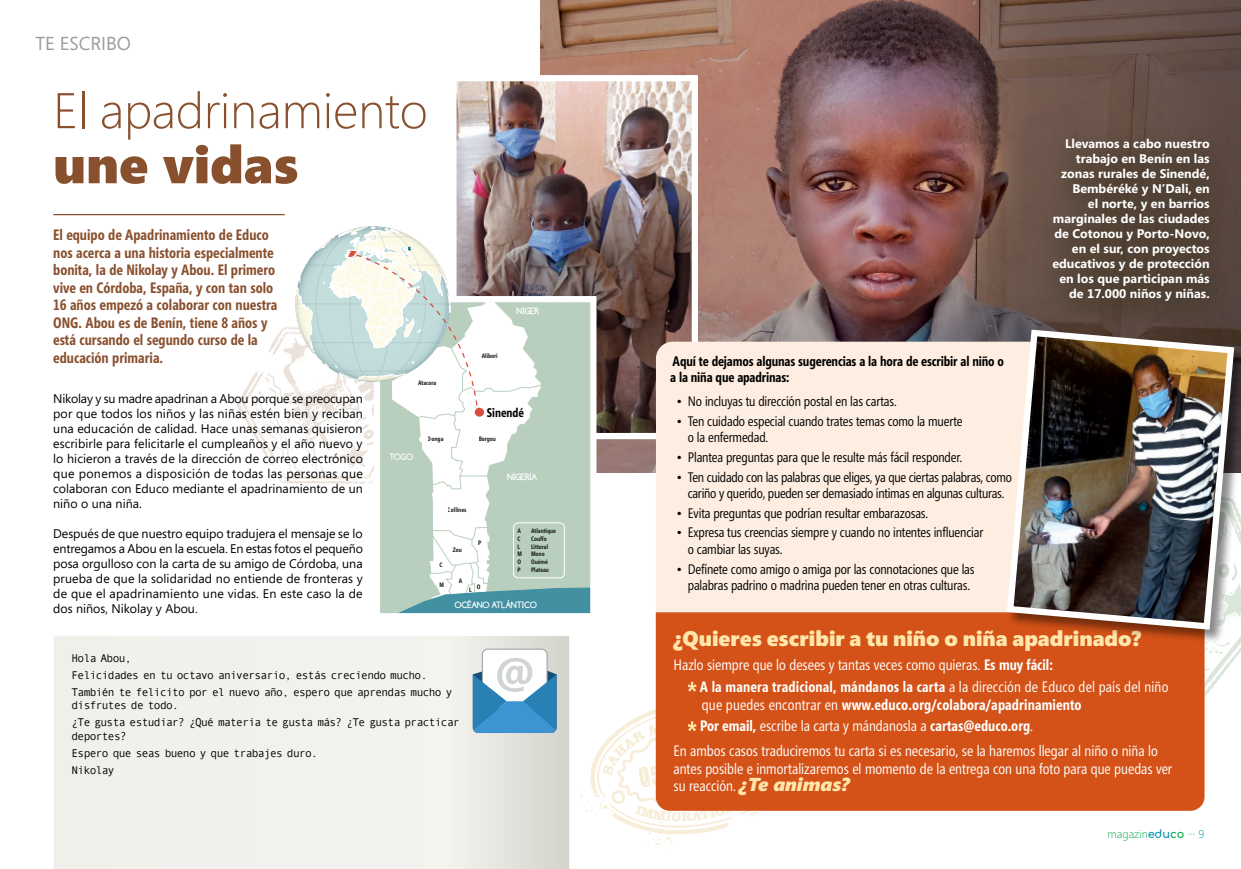
<style>
.page{position:relative;width:1241px;height:869px;background:#fff}
.page>*{position:absolute;margin:0;border:0;box-sizing:border-box;transform-origin:0 0}
.t1{font:900 52.5px "Segoe";color:#89502e}
.t2{font:300 50px "Segoe";color:#89502e}
.t3{font:900 21.25px "Segoe";color:#ffe6ab}
.t4{font:18.75px "Segoe";color:#9c9c9d}
.t5{font:15px/17.5px "Segoe Condensed";color:#fff}
.t6{font:700 15px/17.5px "Segoe Condensed";color:#89502e}
.t7{font:700 15px/21.5px "Segoe Condensed";letter-spacing:.01em;color:#fff}
.t8{font:13.75px/16.2px "Segoe Condensed";letter-spacing:-.01em;color:#000}
.t9{font:700 13.75px/16.2px "Segoe Condensed";letter-spacing:-.01em;color:#000}
.t10{font:12.5px/15px "Segoe";letter-spacing:.005em;color:#000;text-align:justify}
.t11{font:700 12.5px/15px "Segoe";color:#fff;text-align:right}
.t12{font:700 12.5px "Segoe Condensed";color:#000}
.t13{font:11.25px/17px "Andale Mono";letter-spacing:-.06em;color:#000}
.t14{font:300 11.25px "Segoe";color:#00a649}
.t15{font:700 9px "Comfortaa";color:#fff}
.t16{font:700 6.38px "Segoe Condensed";color:#1d1d1b}
.s1{font-weight:700}
.s2{font-weight:400}
.s3{font-family:"Segoe";font-weight:900;font-style:italic;font-size:18.75px;color:#ffe6ab}
.s4{font-family:"Comfortaa";font-weight:400;color:#0094a9}
.s5{font-family:"Comfortaa";font-weight:400}
.s6{color:#0094a9}
</style>
<div class="page">
<img style="left:540px;top:0;width:700px;height:472px">
<img style="left:456px;top:72px;width:245px;height:370px">
<div style="left:1030px;top:124px;width:209px;height:213px;background:#423827;opacity:.65"></div>
<svg style="left:1204px;top:644px;width:36px;height:53px"></svg>
<hr style="left:53px;top:214px;width:232px;height:1px;background:#89502e">
<svg style="left:54px;top:636px;width:515px;height:232px"></svg>
<div style="left:377px;top:299px;width:216px;height:314px;background:#b9cfbe"></div>
<svg style="left:432px;top:489px;width:84px;height:37px"></svg>
<svg style="left:400px;top:526px;width:189px;height:86px"></svg>
<div style="left:513px;top:522px;width:51px;height:56px;border:1px solid #fff;border-radius:5px"></div>
<div style="left:374px;top:296px;width:222px;height:323px;border:6px solid #fff"></div>
<div style="left:482px;top:648px;width:65px;height:59px;background:#fff;border-radius:5px"></div>
<div style="left:482px;top:648px;width:65px;height:59px;border:1px solid #9c9c9d;border-radius:5px"></div>
<svg style="left:387px;top:657px;width:174px;height:175px"></svg>
<div style="left:656px;top:341px;width:402px;height:294px;background:#feeee1;border-radius:17px"></div>
<div style="left:655px;top:612px;width:549px;height:198px;background:#d45217"></div>
<svg style="left:580px;top:681px;width:220px;height:167px"></svg>
<div style="left:1006px;top:329px;width:234px;height:315px;background:#000;opacity:.46"></div>
<img style="left:1003px;top:326px;width:234px;height:306px">
<svg style="left:237px;top:225px;width:306px;height:264px"></svg>
<h3 class="t4" style="left:35px;top:30px;width:97px">TE ESCRIBO</h3>
<h2 class="t2" style="left:53px;top:82px;width:376px">El apadrinamiento</h2>
<h1 class="t1" style="left:53px;top:134px;width:247px">une vidas</h1>
<p class="t6" style="left:53px;top:226px;width:226px">El equipo de Apadrinamiento de Educo nos acerca a una historia especialmente bonita, la de Nikolay y Abou. El primero vive en Córdoba, España, y con tan solo 16 años empezó a colaborar con nuestra ONG. Abou es de Benín, tiene 8 años y está cursando el segundo curso de la educación primaria.</p>
<p class="t10" style="left:53px;top:390px;width:311px">Nikolay y su madre apadrinan a Abou porque se preocupan por que todos los niños y las niñas estén bien y reciban una educación de calidad. Hace unas semanas quisieron escribirle para felicitarle el cumpleaños y el año nuevo y lo hicieron a través de la dirección de correo electrónico que ponemos a disposición de todas las personas que colaboran con Educo mediante el apadrinamiento de un niño o una niña.</p>
<p class="t10" style="left:53px;top:525px;width:311px">Después de que nuestro equipo tradujera el mensaje se lo entregamos a Abou en la escuela. En estas fotos el pequeño posa orgulloso con la carta de su amigo de Córdoba, una prueba de que la solidaridad no entiende de fronteras y de que el apadrinamiento une vidas. En este caso la de dos niños, Nikolay y Abou.</p>
<p class="t13" style="left:71px;top:648px;width:382px">Hola Abou,<br>Felicidades en tu octavo aniversario, estás creciendo mucho.<br>También te felicito por el nuevo año, espero que aprendas mucho y</p>
<p class="t13" style="left:71px;top:696px;width:390px">disfrutes de todo.<br>¿Te gusta estudiar? ¿Qué materia te gusta más? ¿Te gusta practicar</p>
<p class="t13" style="left:71px;top:726px;width:248px">deportes?<br>Espero que seas bueno y que trabajes duro.<br>Nikolay</p>
<p class="t15" style="left:516px;top:305px;width:24px">NIGER</p>
<p class="t16" style="left:481px;top:352px;width:17px">Alibori</p>
<p class="t16" style="left:418px;top:379px;width:20px">Atacora</p>
<p class="t12" style="left:487px;top:406px;width:38px">Sinendé</p>
<p class="t16" style="left:428px;top:435px;width:17px">Donga</p>
<p class="t16" style="left:478px;top:435px;width:19px">Borgou</p>
<p class="t15" style="left:389px;top:451px;width:25px">TOGO</p>
<p class="t15" style="left:507px;top:471px;width:31px">NIGERIA</p>
<p class="t16" style="left:448px;top:506px;width:20px">Collines</p>
<p class="t16" style="left:517px;top:527px;width:5px">A</p>
<p class="t16" style="left:531px;top:527px;width:26px">Atlantique</p>
<p class="t16" style="left:517px;top:535px;width:5px">C</p>
<p class="t16" style="left:531px;top:535px;width:17px">Couffo</p>
<p class="t16" style="left:517px;top:542px;width:4px">L</p>
<p class="t16" style="left:531px;top:542px;width:19px">Littoral</p>
<p class="t16" style="left:517px;top:550px;width:6px">M</p>
<p class="t16" style="left:531px;top:550px;width:15px">Mono</p>
<p class="t16" style="left:517px;top:558px;width:5px">O</p>
<p class="t16" style="left:531px;top:558px;width:18px">Ouémé</p>
<p class="t16" style="left:517px;top:565px;width:5px">P</p>
<p class="t16" style="left:531px;top:565px;width:19px">Plateau</p>
<p class="t16" style="left:478px;top:538px;width:5px">P</p>
<p class="t16" style="left:476px;top:582px;width:5px">O</p>
<p class="t16" style="left:453px;top:546px;width:11px">Zou</p>
<p class="t16" style="left:439px;top:560px;width:5px">C</p>
<p class="t16" style="left:439px;top:581px;width:6px">M</p>
<p class="t16" style="left:459px;top:577px;width:5px">A</p>
<p class="t16" style="left:469px;top:585px;width:4px">L</p>
<p class="t15" style="left:455px;top:599px;width:83px">OCÉANO ATLÁNTICO</p>
<p class="t11" style="left:1052px;top:135px;width:159px">Llevamos a cabo nuestro trabajo en Benín en las zonas rurales de Sinendé,<br>Bembéréké y N’Dali, en<br>el norte, y en barrios marginales de las ciudades de Cotonou y Porto-Novo, en el sur, con proyectos educativos y de protección en los que participan más de 17.000 niños y niñas.</p>
<p class="t9" style="left:670px;top:353px;width:335px">Aquí te dejamos algunas sugerencias a la hora de escribir al niño o a la niña que apadrinas:</p>
<p class="t8" style="left:677px;top:393px;width:221px">• No incluyas tu dirección postal en las cartas.</p>
<p class="t8" style="left:687px;top:412px;width:276px;text-indent:-11px">• Ten cuidado especial cuando trates temas como la muerte o la enfermedad.</p>
<p class="t8" style="left:677px;top:448px;width:286px">• Plantea preguntas para que le resulte más fácil responder.</p>
<p class="t8" style="left:677px;top:468px;width:336px;text-align:center">• Ten cuidado con las palabras que eliges, ya que ciertas palabras, como cariño y querido, pueden ser demasiado íntimas en algunas culturas.</p>
<p class="t8" style="left:677px;top:504px;width:252px">• Evita preguntas que podrían resultar embarazosas.</p>
<p class="t8" style="left:687px;top:524px;width:297px;text-indent:-11px">• Expresa tus creencias siempre y cuando no intentes influenciar o cambiar las suyas.</p>
<p class="t8" style="left:677px;top:560px;width:299px;text-align:center">• Defínete como amigo o amiga por las connotaciones que las palabras padrino o madrina pueden tener en otras culturas.</p>
<h3 class="t3" style="left:673px;top:625px;width:468px">¿Quieres escribir a tu niño o niña apadrinado?</h3>
<p class="t5" style="left:699px;top:654px;width:470px;line-height:21.5px;text-indent:-26px">Hazlo siempre que lo desees y tantas veces como quieras. <span class="s1">Es muy fácil:<br>A la manera tradicional, mándanos la carta</span> a la dirección de Educo del país del niño</p>
<p class="t7" style="left:700px;top:693px;width:383px"><span class="s2">que puedes encontrar en</span> www.educo.org/colabora/apadrinamiento<br>Por email, <span class="s2">escribe la carta y mándanosla a</span> cartas@educo.org<span class="s2">.</span></p>
<p class="t5" style="left:673px;top:741px;width:500px">En ambos casos traduciremos tu carta si es necesario, se la haremos llegar al niño o niña lo antes posible e inmortalizaremos el momento de la entrega con una foto para que puedas ver su reacción. <span class="s3">¿Te animas?</span></p>
<p class="t14" style="left:1107px;top:827px;width:98px">magazin<span class="s4">edu</span><span class="s5">co</span> <span class="s6">··· 9</span></p>
</div>
